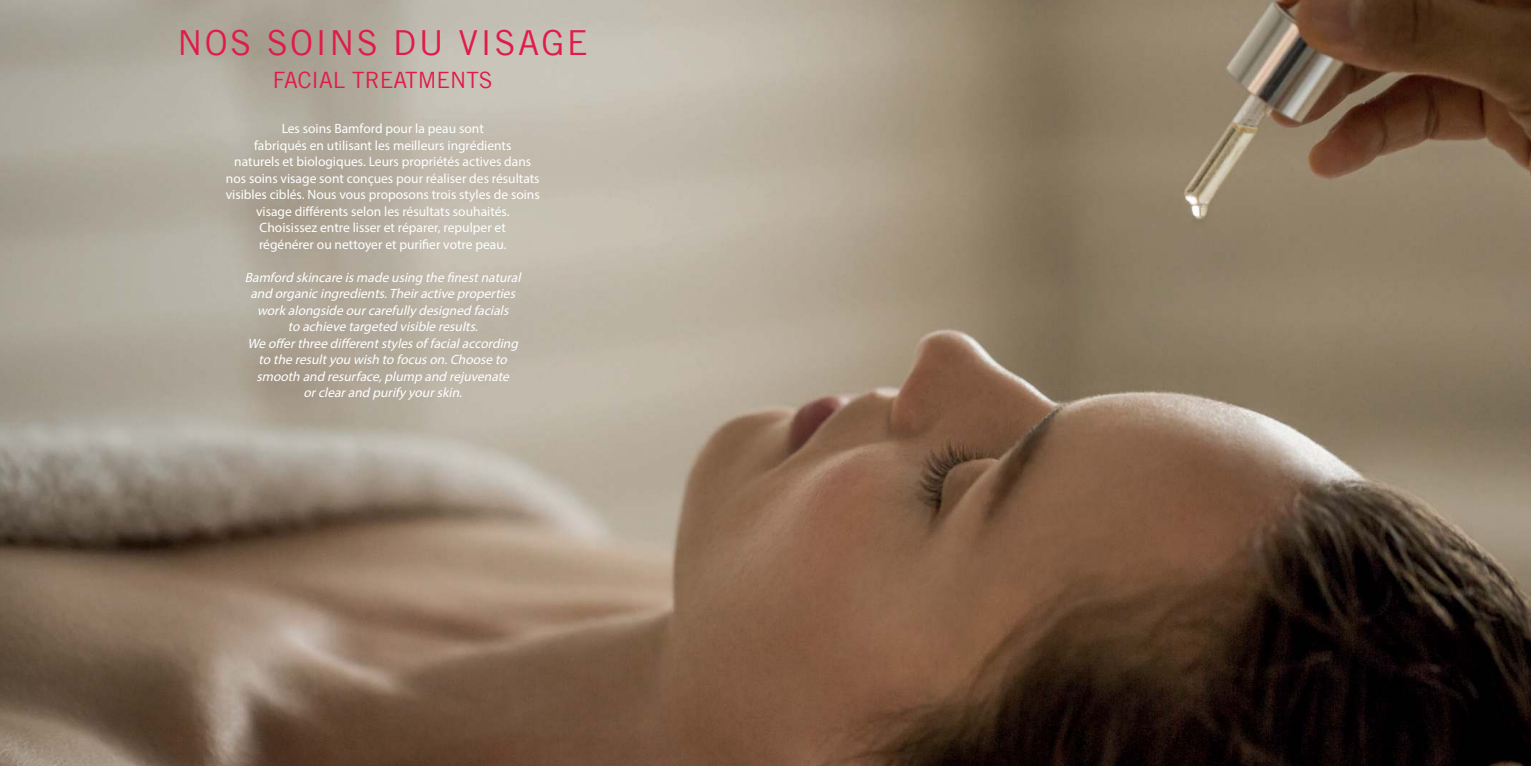
<style>
.page{position:relative;width:1531px;height:766px;background:#fff}
.page>*{position:absolute;margin:0;border:0;box-sizing:border-box;transform-origin:0 0}
.t1{font:34.5px "Trade Gothic LT";letter-spacing:.07em;color:#e11b49}
.t2{font:22.5px "Trade Gothic LT";color:#e11b49}
.t3{font:13.5px/16.5px "Myriad Pro";color:#fff;text-align:center}
.t4{font:italic 13.5px/16.5px "Myriad Pro";color:#fff;text-align:center}
</style>
<div class="page">
<img style="left:0;top:0;width:1531px;height:765px">
<h1 class="t1" style="left:177px;top:29px;width:412px">NOS SOINS DU VISAGE</h1>
<h2 class="t2" style="left:273px;top:71px;width:221px">FACIAL TREATMENTS</h2>
<p class="t3" style="left:226px;top:121px;width:315px">Les soins Bamford pour la peau sont<br>fabriqués en utilisant les meilleurs ingrédients<br>naturels et biologiques. Leurs propriétés actives dans nos soins visage sont conçues pour réaliser des résultats visibles ciblés. Nous vous proposons trois styles de soins visage différents selon les résultats souhaités.<br>Choisissez entre lisser et réparer, repulper et<br>régénérer ou nettoyer et purifier votre peau.</p>
<p class="t4" style="left:245px;top:269px;width:280px">Bamford skincare ismade using the finestnatural and organic ingredients.Theiractive properties work alongside ourcarefully designed facials<br>to achieve targeted visible results.<br>We offerthree differentstylesof facialaccording to the resultyou wish to focuson.Choose to smooth and resurface,plump and rejuvenate orclearand purify yourskin.</p>
</div>
